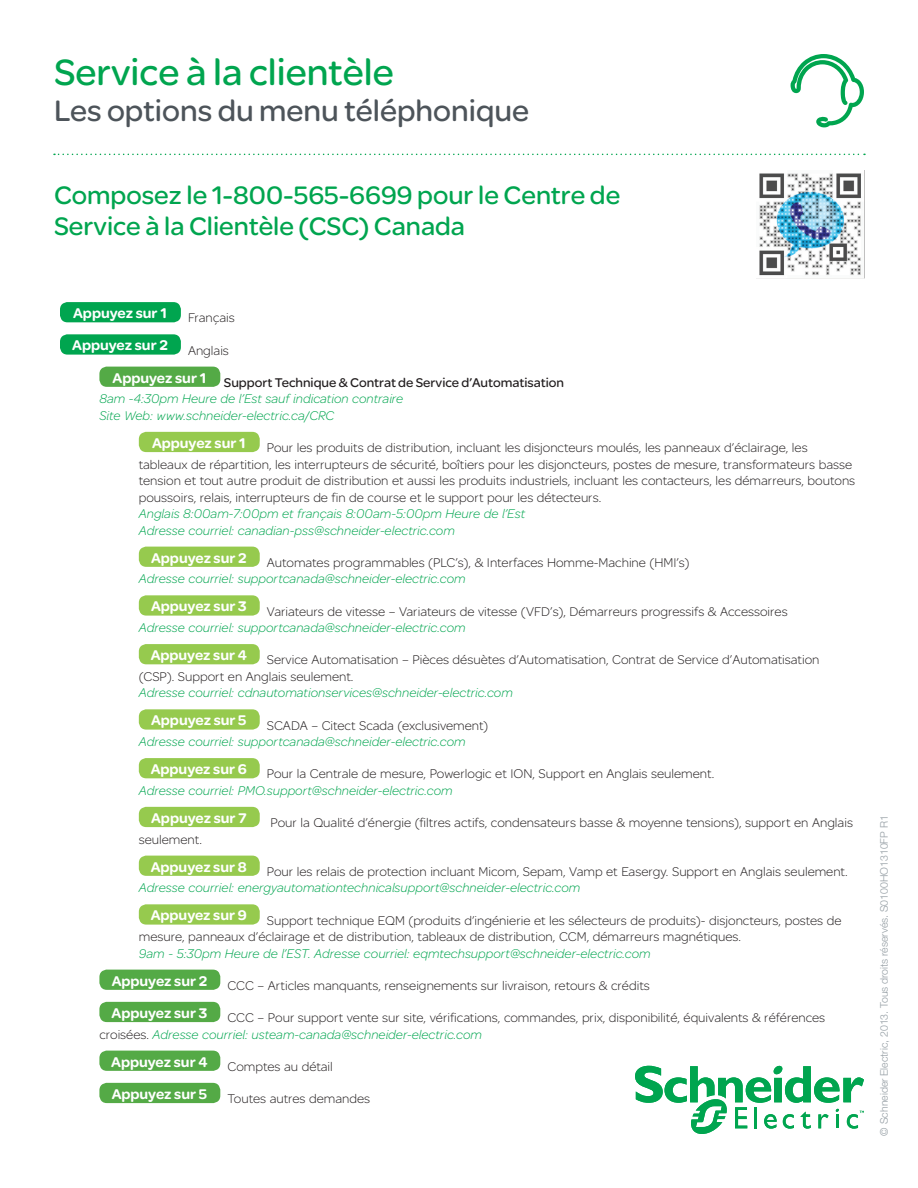
<style>
.page{position:relative;width:918px;height:1188px;background:#fff}
.page>*{position:absolute;margin:0;border:0;box-sizing:border-box;transform-origin:0 0}
.t1{font:39px "SE Optimist";color:#00a54f}
.t2{font:31.5px "SE Optimist";color:#4d545a}
.t3{font:27px/31.5px "SE Optimist";color:#00a54f}
.t4{font:900 15px "SE Optimist";color:#fff}
.t5{font:300 13.5px/16.5px "SE Optimist";color:#231f20}
.t6{font:italic 300 13.5px/16.5px "SE Optimist";color:#00a54f}
.t7{font:300 10.5px "Helvetica Neue LT Std";color:#959ea4}
.s1{font-weight:400;font-style:normal;color:#231f20}
.s2{font-style:italic;color:#00a54f}
</style>
<div class="page">
<svg style="left:635px;top:1065px;width:229px;height:69px"></svg>
<svg style="left:791px;top:54px;width:73px;height:74px"></svg>
<svg style="left:54px;top:154px;width:811px;height:1px"></svg>
<img style="left:759px;top:170px;width:106px;height:108px">
<div style="left:60px;top:302px;width:121px;height:20px;background:#00a54f;border-radius:8px"></div>
<div style="left:60px;top:334px;width:121px;height:21px;background:#00a54f;border-radius:8px"></div>
<div style="left:99px;top:367px;width:121px;height:20px;background:#54aa46;border-radius:8px"></div>
<div style="left:139px;top:432px;width:121px;height:20px;background:#96ca4e;border-radius:8px"></div>
<div style="left:139px;top:547px;width:121px;height:20px;background:#96ca4e;border-radius:8px"></div>
<div style="left:139px;top:595px;width:121px;height:21px;background:#96ca4e;border-radius:8px"></div>
<div style="left:139px;top:644px;width:121px;height:20px;background:#96ca4e;border-radius:8px"></div>
<div style="left:139px;top:709px;width:121px;height:21px;background:#96ca4e;border-radius:8px"></div>
<div style="left:139px;top:758px;width:121px;height:20px;background:#96ca4e;border-radius:8px"></div>
<div style="left:139px;top:807px;width:121px;height:20px;background:#96ca4e;border-radius:8px"></div>
<div style="left:139px;top:856px;width:121px;height:20px;background:#96ca4e;border-radius:8px"></div>
<div style="left:139px;top:904px;width:121px;height:21px;background:#96ca4e;border-radius:8px"></div>
<div style="left:99px;top:970px;width:121px;height:20px;background:#54aa46;border-radius:8px"></div>
<div style="left:99px;top:1002px;width:121px;height:20px;background:#54aa46;border-radius:8px"></div>
<div style="left:99px;top:1051px;width:121px;height:20px;background:#54aa46;border-radius:8px"></div>
<div style="left:99px;top:1083px;width:121px;height:20px;background:#54aa46;border-radius:8px"></div>
<h1 class="t1" style="left:54px;top:45px;width:341px">Service à la clientèle</h1>
<h2 class="t2" style="left:54px;top:89px;width:477px">Les options du menu téléphonique</h2>
<h3 class="t3" style="left:54px;top:178px;width:568px">Composez le 1-800-565-6699 pour le Centre de<br>Service à la Clientèle (CSC) Canada</h3>
<p class="t4" style="left:73px;top:303px;width:95px">Appuyez sur 1</p>
<p class="t5" style="left:188px;top:309px;width:48px">Français</p>
<p class="t4" style="left:72px;top:335px;width:97px">Appuyez sur 2</p>
<p class="t5" style="left:188px;top:342px;width:42px">Anglais</p>
<p class="t6" style="left:99px;top:374px;width:466px;text-indent:13px"><sup>Appuyez</sup> <sup>sur</sup> <sup>1</sup> <span class="s1">Support Technique &amp; Contrat de Service d’Automatisation<br></span>8am -4:30pm Heure de l’Est sauf indication contraire<br>Site Web: www.schneider-electric.ca/CRC</p>
<p class="t4" style="left:152px;top:432px;width:95px">Appuyez sur 1</p>
<p class="t5" style="left:139px;top:439px;width:718px;text-indent:128px">Pour les produits de distribution, incluant les disjoncteurs moulés, les panneaux d’éclairage, les tableaux de répartition, les interrupteurs de sécurité, boîtiers pour les disjoncteurs, postes de mesure, transformateurs basse tension et tout autre produit de distribution et aussi les produits industriels, incluant les contacteurs, les démarreurs, boutons poussoirs, relais, interrupteurs de fin de course et le support pour les détecteurs.</p>
<p class="t6" style="left:139px;top:505px;width:388px">Anglais 8:00am-7:00pm et français 8:00am-5:00pm Heure de l’Est<br>Adresse courriel: canadian-pss@schneider-electric.com</p>
<p class="t4" style="left:151px;top:547px;width:97px">Appuyez sur 2</p>
<p class="t5" style="left:267px;top:554px;width:424px">Automates programmables (PLC’s), &amp; Interfaces Homme-Machine (HMI’s)</p>
<p class="t6" style="left:139px;top:570px;width:328px">Adresse courriel: supportcanada@schneider-electric.com</p>
<p class="t4" style="left:151px;top:596px;width:97px">Appuyez sur 3</p>
<p class="t5" style="left:267px;top:603px;width:522px">Variateurs de vitesse – Variateurs de vitesse (VFD’s), Démarreurs progressifs &amp; Accessoires</p>
<p class="t6" style="left:139px;top:619px;width:328px">Adresse courriel: supportcanada@schneider-electric.com</p>
<p class="t4" style="left:151px;top:645px;width:98px">Appuyez sur 4</p>
<p class="t5" style="left:139px;top:651px;width:682px;text-indent:128px">Service Automatisation – Pièces désuètes d’Automatisation, Contrat de Service d’Automatisation (CSP). Support en Anglais seulement.</p>
<p class="t6" style="left:139px;top:684px;width:376px">Adresse courriel: cdnautomationservices@schneider-electric.com</p>
<p class="t4" style="left:151px;top:710px;width:97px">Appuyez sur 5</p>
<p class="t5" style="left:267px;top:717px;width:223px">SCADA – Citect Scada (exclusivement)</p>
<p class="t6" style="left:139px;top:733px;width:328px">Adresse courriel: supportcanada@schneider-electric.com</p>
<p class="t4" style="left:151px;top:759px;width:98px">Appuyez sur 6</p>
<p class="t5" style="left:267px;top:765px;width:449px">Pour la Centrale de mesure, Powerlogic et ION, Support en Anglais seulement.</p>
<p class="t6" style="left:139px;top:782px;width:315px">Adresse courriel: PMO.support@schneider-electric.com</p>
<p class="t4" style="left:151px;top:807px;width:97px">Appuyez sur 7</p>
<p class="t5" style="left:270px;top:814px;width:584px">Pour la Qualité d’énergie (filtres actifs, condensateurs basse &amp; moyenne tensions), support en Anglais</p>
<p class="t5" style="left:139px;top:831px;width:65px">seulement.</p>
<p class="t4" style="left:151px;top:856px;width:98px">Appuyez sur 8</p>
<p class="t5" style="left:267px;top:863px;width:582px">Pour les relais de protection incluant Micom, Sepam, Vamp et Easergy. Support en Anglais seulement.</p>
<p class="t6" style="left:139px;top:879px;width:443px">Adresse courriel: energyautomationtechnicalsupport@schneider-electric.com</p>
<p class="t4" style="left:151px;top:905px;width:98px">Appuyez sur 9</p>
<p class="t5" style="left:139px;top:912px;width:704px;text-indent:128px">Support technique EQM (produits d’ingénierie et les sélecteurs de produits)- disjoncteurs, postes de mesure, panneaux d’éclairage et de distribution, tableaux de distribution, CCM, démarreurs magnétiques.</p>
<p class="t6" style="left:139px;top:945px;width:514px">9am - 5:30pm Heure de l’EST. Adresse courriel: eqmtechsupport@schneider-electric.com</p>
<p class="t4" style="left:112px;top:970px;width:97px">Appuyez sur 2</p>
<p class="t5" style="left:227px;top:977px;width:424px">CCC – Articles manquants, renseignements sur livraison, retours &amp; crédits</p>
<p class="t4" style="left:112px;top:1002px;width:97px">Appuyez sur 3</p>
<p class="t5" style="left:99px;top:1009px;width:727px;text-indent:128px">CCC – Pour support vente sur site, vérifications, commandes, prix, disponibilité, équivalents &amp; références croisées. <span class="s2">Adresse courriel: usteam-canada@schneider-electric.com</span></p>
<p class="t4" style="left:111px;top:1051px;width:98px">Appuyez sur 4</p>
<p class="t5" style="left:227px;top:1058px;width:107px">Comptes au détail</p>
<p class="t4" style="left:112px;top:1083px;width:97px">Appuyez sur 5</p>
<p class="t5" style="left:227px;top:1090px;width:144px">Toutes autres demandes</p>
<p class="t7" style="left:878px;top:1136px;width:321px;rotate:-90deg">© Schneider Electric, 2013. Tous droits réservés. S0100HO1310FP R1</p>
</div>
